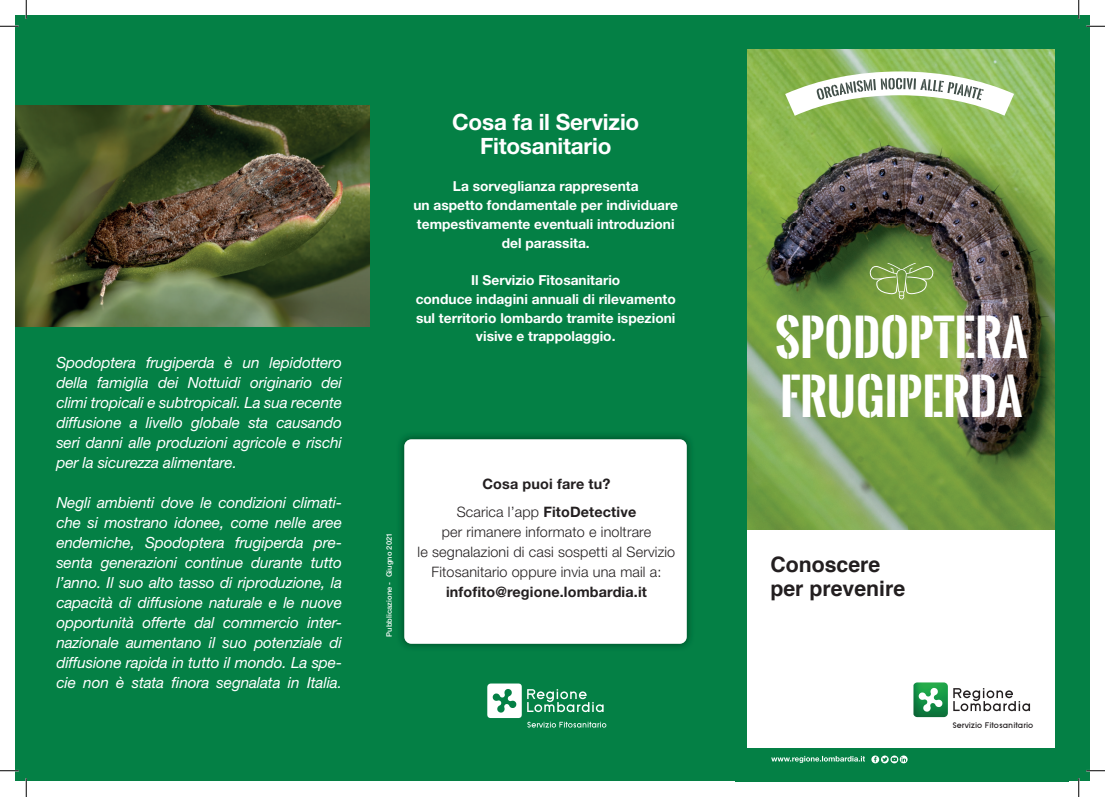
<style>
.page{position:relative;width:1105px;height:797px;background:#fff}
.page>*{position:absolute;margin:0;border:0;box-sizing:border-box;transform-origin:0 0}
.t1{font:700 48.75px/58.5px "Oswald Stencil";color:#fff}
.t2{font:700 22.5px/23.8px "Helvetica Neue";letter-spacing:-.01em;color:#fff;text-align:center}
.t3{font:700 21.25px/24.1px "Helvetica";color:#231f20}
.t4{font:italic 15.38px/20px "Helvetica Neue";letter-spacing:-.01em;color:#fff;text-align:justify}
.t5{font:300 14.38px/19.9px "Helvetica Neue";letter-spacing:.01em;color:#231f20;text-align:center}
.t6{font:700 14.38px/28.6px "Helvetica Neue";letter-spacing:.01em;color:#231f20;text-align:center}
.t7{font:700 13.75px/18.8px "Helvetica Neue";color:#fff;text-align:center}
.t8{font:700 8.5px "SF Old Republic";color:#231f20}
.t9{font:500 7.5px "Helvetica Neue";letter-spacing:.01em;color:#fff}
.s1{font-weight:300}
</style>
<div class="page">
<img style="left:747px;top:49px;width:308px;height:480px">
<div style="left:16px;top:16px;width:731px;height:765px;background:#048045"></div>
<div style="left:1055px;top:16px;width:34px;height:765px;background:#048045"></div>
<div style="left:658px;top:16px;width:411px;height:33px;background:#048045"></div>
<div style="left:735px;top:747px;width:334px;height:34px;background:#048045"></div>
<img style="left:913px;top:682px;width:35px;height:35px">
<svg style="left:918px;top:687px;width:25px;height:25px"></svg>
<svg style="left:953px;top:688px;width:77px;height:23px"></svg>
<img style="left:400px;top:435px;width:291px;height:213px">
<div style="left:404px;top:439px;width:283px;height:204px;background:#fff;border-radius:7px"></div>
<svg style="left:871px;top:755px;width:37px;height:8px"></svg>
<svg style="left:771px;top:756px;width:94px;height:7px"></svg>
<svg style="left:869px;top:263px;width:65px;height:36px;background:#87a956"></svg>
<svg style="left:487px;top:683px;width:119px;height:44px"></svg>
<img style="left:16px;top:105px;width:354px;height:222px">
<svg style="left:785px;top:71px;width:229px;height:45px"></svg>
<svg style="left:0;top:25px;width:19px;height:2px"></svg>
<svg style="left:1086px;top:25px;width:19px;height:2px"></svg>
<svg style="left:0;top:770px;width:19px;height:1px"></svg>
<svg style="left:1086px;top:770px;width:19px;height:1px"></svg>
<svg style="left:25px;top:0;width:2px;height:19px"></svg>
<svg style="left:25px;top:778px;width:2px;height:19px"></svg>
<svg style="left:1078px;top:0;width:1px;height:19px"></svg>
<svg style="left:1078px;top:778px;width:1px;height:19px"></svg>
<p class="t4" style="left:56px;top:352px;width:287px">Spodoptera frugiperda è un lepidottero della famiglia dei Nottuidi originario dei climi tropicali e subtropicali. La sua recente diffusione a livello globale sta causando seri danni alle produzioni agricole e rischi per la sicurezza alimentare.</p>
<p class="t4" style="left:56px;top:492px;width:287px">Negli ambienti dove le condizioni climati&shy;che si mostrano idonee, come nelle aree endemiche, Spodoptera frugiperda pre&shy;senta generazioni continue durante tutto l’anno. Il suo alto tasso di riproduzione, la capacità di diffusione naturale e le nuove opportunità offerte dal commercio inter&shy;nazionale aumentano il suo potenziale di diffusione rapida in tutto il mondo. La spe&shy;cie non è stata finora segnalata in Italia.</p>
<h2 class="t2" style="left:452px;top:110px;width:189px">Cosa fa il Servizio<br>Fitosanitario</h2>
<p class="t7" style="left:413px;top:177px;width:266px">La sorveglianza rappresenta<br>un aspetto fondamentale per individuare tempestivamente eventuali introduzioni del parassita.</p>
<p class="t7" style="left:416px;top:270px;width:262px">Il Servizio Fitosanitario<br>conduce indagini annuali di rilevamento sul territorio lombardo tramite ispezioni visive e trappolaggio.</p>
<p class="t9" style="left:385px;top:636px;width:105px;rotate:-90deg">Pubblicazione - Giugno 2021</p>
<p class="t6" style="left:457px;top:469px;width:181px">Cosa puoi fare tu?<br><span class="s1">Scarica l’app</span> FitoDetective</p>
<p class="t5" style="left:418px;top:522px;width:259px">per rimanere informato e inoltrare<br>le segnalazioni di casi sospetti al Servizio<br>Fitosanitario oppure invia una mail a:</p>
<p class="t6" style="left:446px;top:577px;width:202px">infofito@regione.lombardia.it</p>
<h1 class="t1" style="left:775px;top:308px;width:255px">SPODOPTERA<br>FRUGIPERDA</h1>
<h3 class="t3" style="left:770px;top:552px;width:136px">Conoscere per prevenire</h3>
<p class="t8" style="left:952px;top:720px;width:82px">Servizio Fitosanitario</p>
</div>
